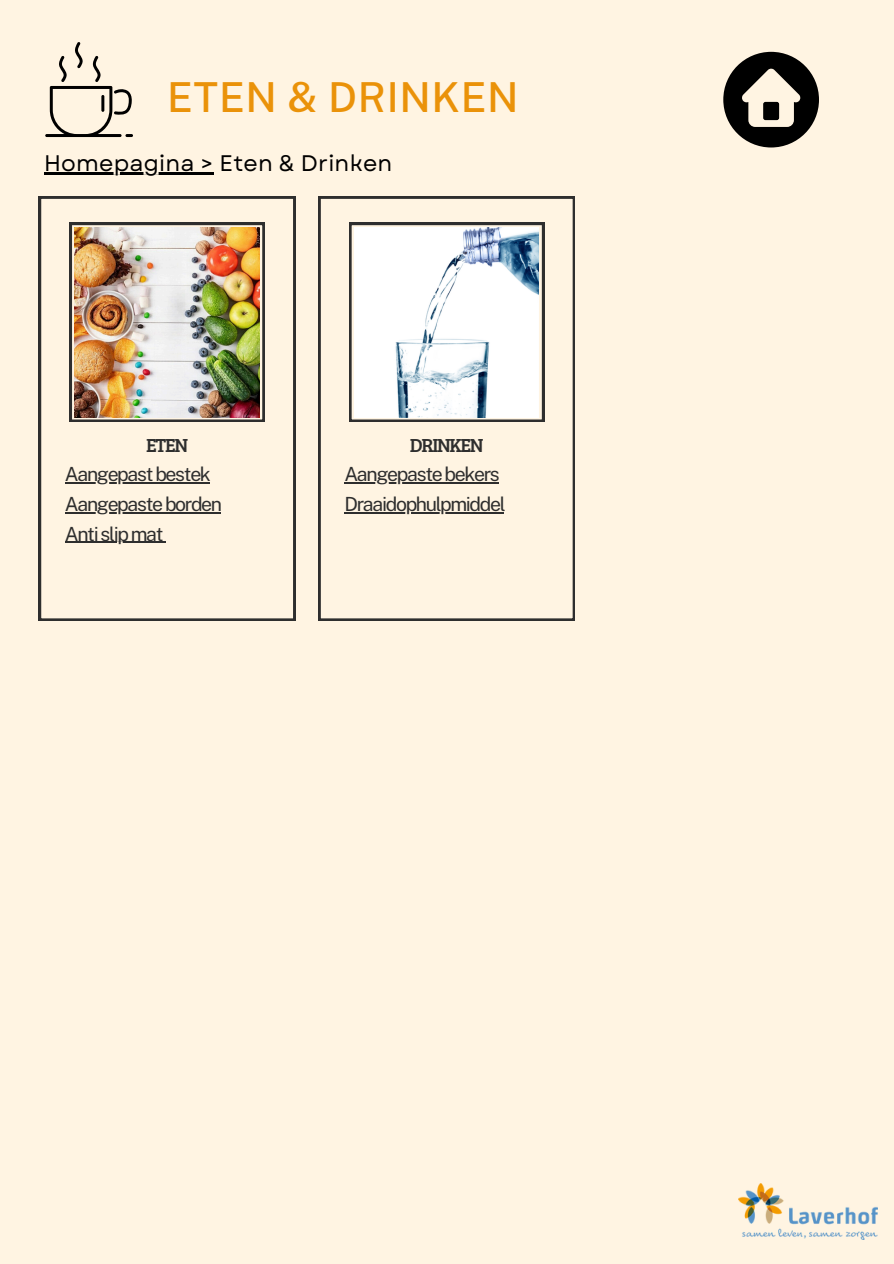
<style>
.page{position:relative;width:894px;height:1264px;background:#fff}
.page>*{position:absolute;margin:0;border:0;box-sizing:border-box;transform-origin:0 0}
.t1{font:500 41.25px "Public Sans";letter-spacing:.015em;color:#ea9209}
.t2{font:22.5px "Garet";letter-spacing:.01em;color:#000}
.t3{font:19.5px "Public Sans";letter-spacing:-.07em;color:#2e2e2e}
.t4{font:19.5px "Bree Serif";letter-spacing:-.065em;color:#2e2e2e}
</style>
<div class="page">
<div style="left:0;top:0;width:893px;height:1263px;background:#fff4e2"></div>
<svg style="left:39px;top:197px;width:256px;height:423px"></svg>
<svg style="left:70px;top:223px;width:194px;height:199px"></svg>
<svg style="left:318px;top:197px;width:256px;height:423px"></svg>
<svg style="left:349px;top:223px;width:195px;height:199px"></svg>
<img style="left:75px;top:228px;width:184px;height:189px">
<img style="left:354px;top:228px;width:185px;height:189px">
<svg style="left:45px;top:42px;width:88px;height:95px"></svg>
<hr style="left:65px;top:482px;width:144px;height:1px;background:#2e2e2e">
<hr style="left:65px;top:512px;width:156px;height:1px;background:#2e2e2e">
<hr style="left:344px;top:482px;width:154px;height:1px;background:#2e2e2e">
<hr style="left:44px;top:172px;width:169px;height:2px;background:#000">
<img style="left:738px;top:1183px;width:139px;height:56px">
<hr style="left:65px;top:542px;width:97px;height:1px;background:#2e2e2e">
<hr style="left:344px;top:512px;width:160px;height:1px;background:#2e2e2e">
<svg style="left:723px;top:52px;width:95px;height:95px"></svg>
<div style="left:763px;top:102px;width:15px;height:18px;background:#000;border-radius:2px"></div>
<p class="t1" style="left:167px;top:73px;width:353px">ETEN &amp; DRINKEN</p>
<p class="t2" style="left:44px;top:147px;width:350px">Homepagina &gt; Eten &amp; Drinken</p>
<h2 class="t4" style="left:146px;top:430px;width:44px">ETEN</h2>
<h2 class="t4" style="left:409px;top:430px;width:75px">DRINKEN</h2>
<p class="t3" style="left:65px;top:463px;width:147px">Aangepast bestek</p>
<h3 class="t3" style="left:65px;top:492px;width:159px">Aangepaste borden</h3>
<p class="t3" style="left:65px;top:522px;width:100px">Anti slip mat</p>
<p class="t3" style="left:344px;top:463px;width:157px">Aangepaste bekers</p>
<p class="t3" style="left:344px;top:492px;width:162px">Draaidophulpmiddel</p>
</div>
